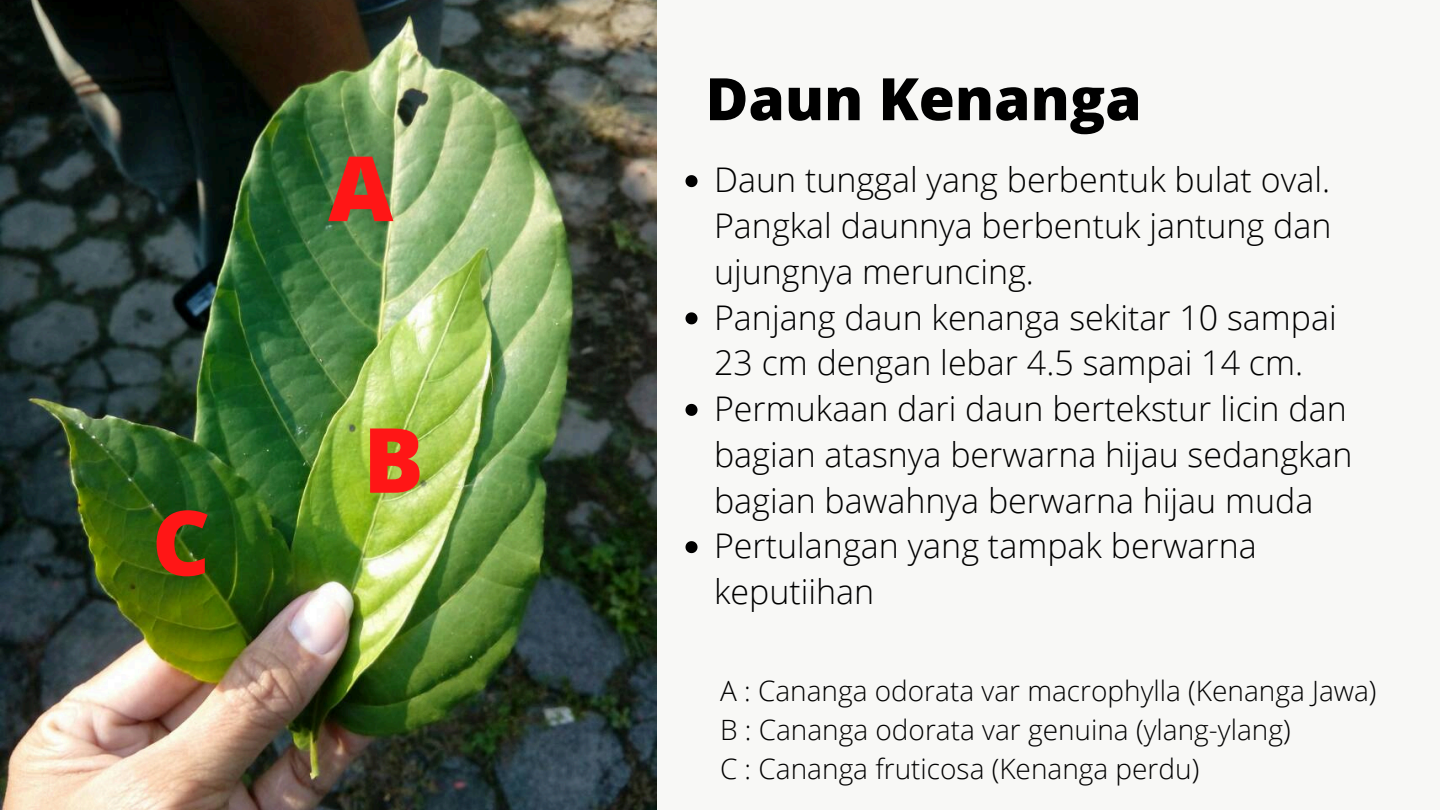
<style>
.page{position:relative;width:1440px;height:810px;background:#f8f8f6}
.page>*{position:absolute;margin:0;border:0;box-sizing:border-box;transform-origin:0 0}
.t1{font:800 90px "Open Sans";color:#ff1616}
.t2{font:800 58.6px "Open Sans";color:#000}
.t3{font:300 34px/45.8px "Open Sans";color:#000}
.t4{font:300 28px "Open Sans";color:#000}
</style>
<div class="page">
<img style="left:0;top:0;width:656px;height:810px">
<svg style="left:686px;top:175px;width:12px;height:12px"></svg>
<svg style="left:686px;top:312px;width:12px;height:12px"></svg>
<svg style="left:686px;top:404px;width:12px;height:12px"></svg>
<svg style="left:686px;top:541px;width:12px;height:12px"></svg>
<p class="t1" style="left:152px;top:479px;width:60px">C</p>
<p class="t1" style="left:328px;top:125px;width:67px">A</p>
<p class="t1" style="left:363px;top:397px;width:62px">B</p>
<p class="t2" style="left:705px;top:58px;width:438px">Daun Kenanga</p>
<h1 class="t3" style="left:714px;top:156px;width:619px;text-align:justify">Daun tunggal yang berbentuk bulat oval.<br>Pangkal daunnya berbentuk jantung dan ujungnya meruncing.</h1>
<p class="t3" style="left:714px;top:294px;width:624px">Panjang daun kenanga sekitar 10 sampai<br>23 cm dengan lebar 4.5 sampai 14 cm.</p>
<p class="t3" style="left:714px;top:385px;width:640px">Permukaan dari daun bertekstur licin dan bagian atasnya berwarna hijau sedangkan bagian bawahnya berwarna hijau muda</p>
<p class="t3" style="left:714px;top:522px;width:544px">Pertulangan yang tampak berwarna keputiihan</p>
<p class="t4" style="left:720px;top:671px;width:658px">A : Cananga odorata var macrophylla (Kenanga Jawa)</p>
<p class="t4" style="left:720px;top:710px;width:572px">B : Cananga odorata var genuina (ylang-ylang)</p>
<p class="t4" style="left:720px;top:749px;width:481px">C : Cananga fruticosa (Kenanga perdu)</p>
</div>
